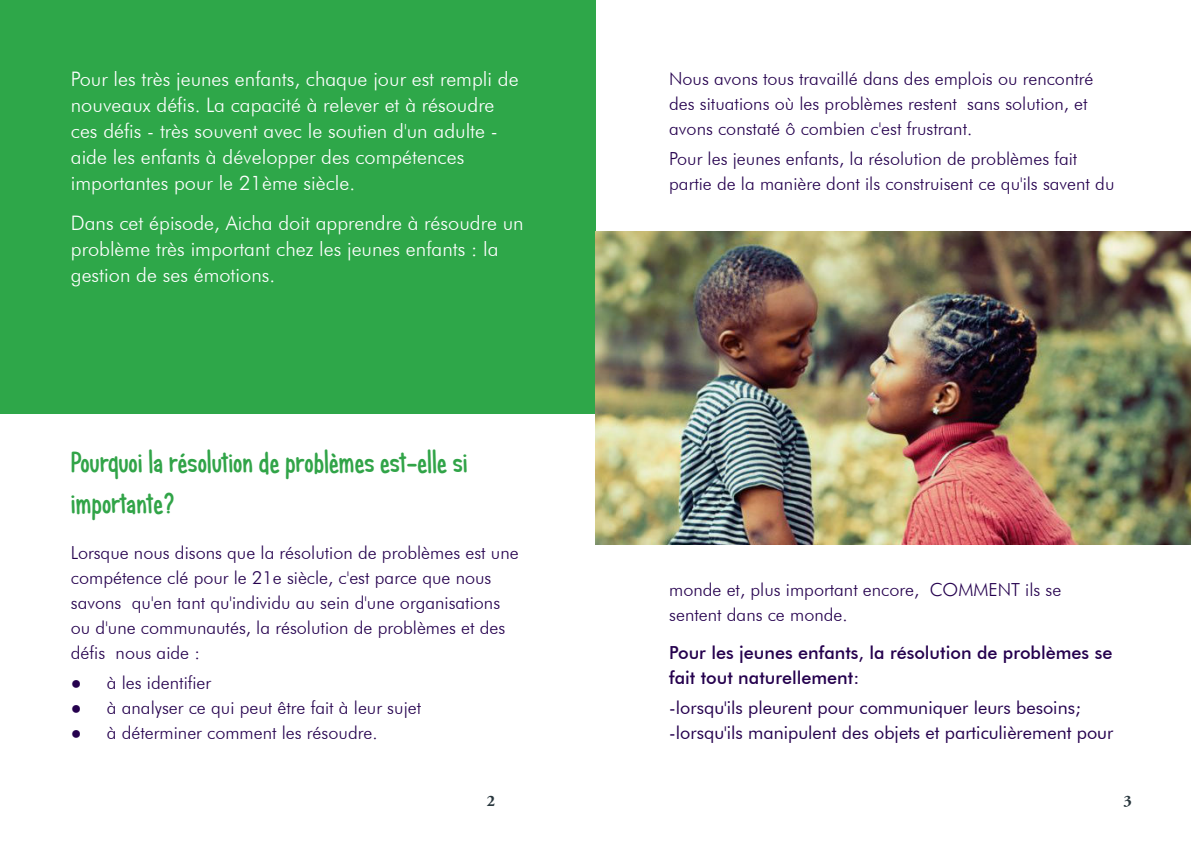
<style>
.page{position:relative;width:1191px;height:842px;background:#fff}
.page>*{position:absolute;margin:0;border:0;box-sizing:border-box;transform-origin:0 0}
.t1{font:700 29px/41.1px "Candy Round BTN Cond";color:#31a448}
.t2{font:300 20px/26px "Futura BT";color:#fff}
.t3{font:300 18px/25px "Futura BT";color:#25004e}
.t4{font:18px/25px "Futura BT";color:#25004e}
.t5{font:500 18px/25px "Futura BT";color:#25004e}
.t6{font:700 16px "Adobe Garamond Pro";color:#29373e}
.s1{font-family:"Arial";font-weight:400}
</style>
<div class="page">
<div style="left:0;top:0;width:595px;height:414px;background:#2ea749"></div>
<img style="left:595px;top:231px;width:596px;height:313px">
<p class="t2" style="left:71px;top:68px;width:449px">Pour les très jeunes enfants, chaque jour est rempli de nouveaux défis. La capacité à relever et à résoudre ces défis - très souvent avec le soutien d'un adulte - aide les enfants à développer des compétences importantes pour le 21ème siècle.</p>
<p class="t2" style="left:71px;top:212px;width:454px">Dans cet épisode, Aicha doit apprendre à résoudre un problème très important chez les jeunes enfants : la gestion de ses émotions.</p>
<h1 class="t1" style="left:71px;top:442px;width:398px">Pourquoi la résolution de problèmes est-elle si importante?</h1>
<p class="t3" style="left:71px;top:542px;width:449px">Lorsque nous disons que la résolution de problèmes est une compétence clé pour le 21e siècle, c'est parce que nous savons qu'en tant qu'individu au sein d'une organisations ou d'une communautés, la résolution de problèmes et des défis nous aide :</p>
<p class="t3" style="left:71px;top:672px;width:142px"><span class="s1">●</span> à les identifier</p>
<p class="t3" style="left:71px;top:697px;width:352px"><span class="s1">●</span> à analyser ce qui peut être fait à leur sujet</p>
<p class="t3" style="left:71px;top:722px;width:308px"><span class="s1">●</span> à déterminer comment les résoudre.</p>
<p class="t3" style="left:669px;top:67px;width:426px">Nous avons tous travaillé dans des emplois ou rencontré des situations où les problèmes restent sans solution, et avons constaté ô combien c'est frustrant.</p>
<p class="t3" style="left:669px;top:147px;width:447px">Pour les jeunes enfants, la résolution de problèmes fait partie de la manière dont ils construisent ce qu'ils savent du</p>
<p class="t3" style="left:669px;top:579px;width:394px">monde et, plus important encore, COMMENT ils se sentent dans ce monde.</p>
<p class="t5" style="left:669px;top:642px;width:445px">Pour les jeunes enfants, la résolution de problèmes se fait tout naturellement:</p>
<p class="t4" style="left:669px;top:697px;width:446px">-lorsqu'ils pleurent pour communiquer leurs besoins; -lorsqu'ils manipulent des objets et particulièrement pour</p>
<p class="t6" style="left:487px;top:794px;width:10px">2</p>
<p class="t6" style="left:1123px;top:794px;width:10px">3</p>
</div>
